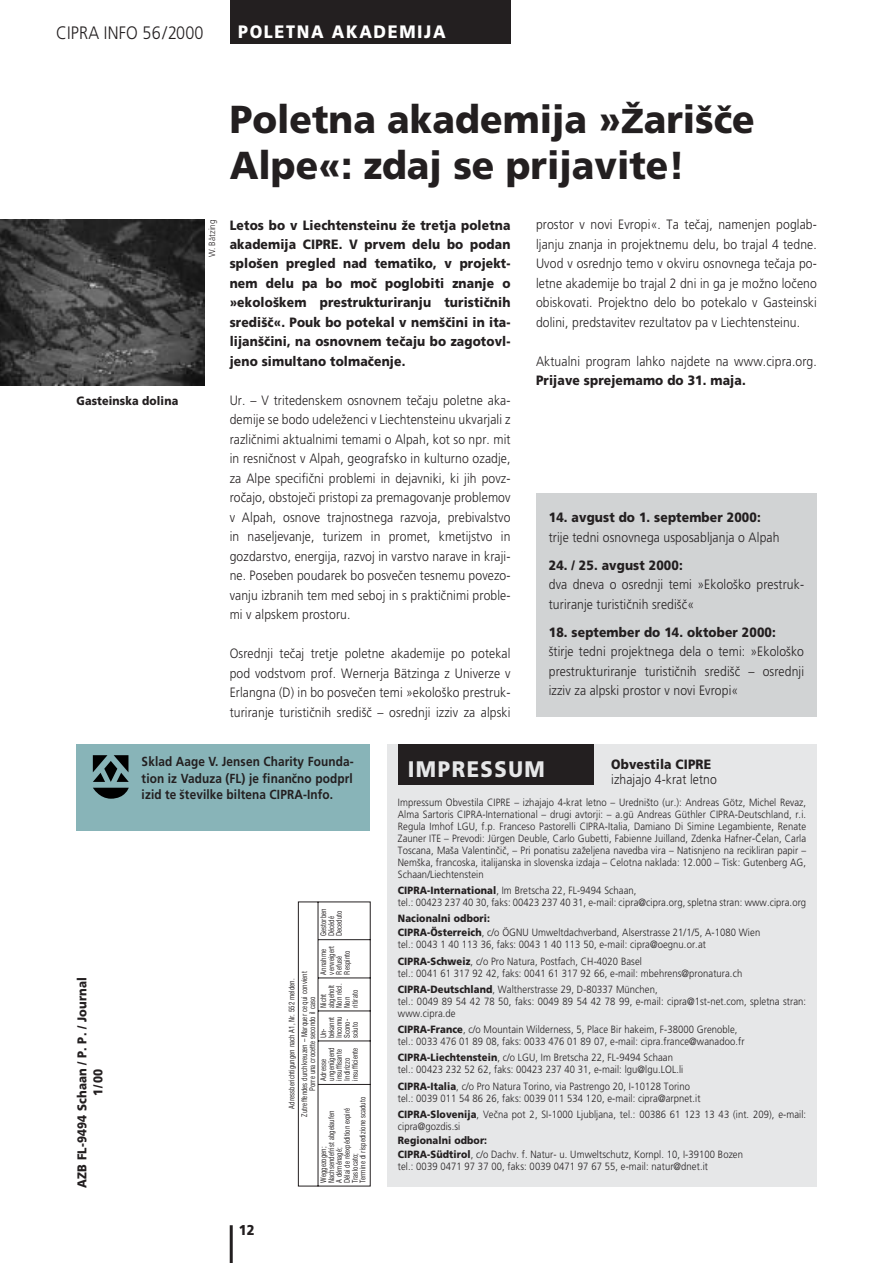
<style>
.page{position:relative;width:893px;height:1263px;background:#fff}
.page>*{position:absolute;margin:0;border:0;box-sizing:border-box;transform-origin:0 0}
.t1{font:900 39px/46.8px "Frutiger Slow";color:#231f20;scale:.95 1}
.t2{font:900 22.5px "Frutiger";letter-spacing:.075em;color:#e6e7e8;scale:.9 1}
.t3{font:300 18px "Frutiger Slow";letter-spacing:.01em;color:#231f20;scale:.9 1}
.t4{font:900 18px "Frutiger";letter-spacing:.1em;color:#fff;scale:.9 1}
.t5{font:900 14.25px "Frutiger";color:#231f20;scale:.9 1}
.t6{font:300 13.5px/19.5px "Frutiger Slow";letter-spacing:.01em;color:#231f20;text-align:justify;scale:.9 1}
.t7{font:900 13.5px/19.5px "Frutiger Slow";letter-spacing:.01em;color:#231f20;text-align:justify;scale:.9 1}
.t8{font:900 13.5px "Frutiger";letter-spacing:.01em;color:#231f20;scale:.9 1}
.t9{font:700 13.2px/16.5px "Frutiger";letter-spacing:.01em;color:#231f20;text-align:justify;scale:.9 1}
.t10{font:900 12.75px/15.9px "Frutiger Slow";letter-spacing:.01em;color:#231f20;text-align:center;scale:.9 1}
.t11{font:900 12px "Frutiger Slow";letter-spacing:.01em;color:#231f20;scale:.9 1}
.t12{font:300 10.5px/12px "Frutiger Slow";letter-spacing:.01em;color:#231f20;scale:.9 1}
.t13{font:300 9px "Frutiger";letter-spacing:.01em;color:#231f20;scale:.9 1}
.t14{font:condensed 7.5px/7.8px "Helvetica";letter-spacing:.01em;color:#231f20;text-align:center;scale:.9 1}
.s1{font-weight:900}
</style>
<div class="page">
<div style="left:230px;top:0;width:280px;height:43px;background:#231f20"></div>
<hr style="left:230px;top:1225px;width:3px;height:38px;background:#231f20">
<svg style="left:298px;top:901px;width:73px;height:286px"></svg>
<div style="left:387px;top:744px;width:429px;height:442px;background:#e6e7e8"></div>
<div style="left:398px;top:744px;width:196px;height:41px;background:#231f20"></div>
<div style="left:77px;top:744px;width:293px;height:86px;background:#88b4b8"></div>
<svg style="left:93px;top:755px;width:36px;height:27px"></svg>
<svg style="left:93px;top:788px;width:36px;height:11px"></svg>
<div style="left:536px;top:493px;width:280px;height:224px;background:#d1d3d4"></div>
<img style="left:0;top:220px;width:204px;height:166px">
<h3 class="t3" style="left:56px;top:25px;width:165px">CIPRA INFO 56/2000</h3>
<h3 class="t4" style="left:238px;top:25px;width:232px">POLETNA AKADEMIJA</h3>
<p class="t11" style="left:77px;top:396px;width:114px">Gasteinska dolina</p>
<h1 class="t1" style="left:230px;top:99px;width:554px">Poletna akademija »πari∏ªe<br>Alpe«: zdaj se prijavite!</h1>
<p class="t13" style="left:208px;top:257px;width:44px;rotate:-90deg">W. Bätzing</p>
<p class="t7" style="left:230px;top:216px;width:313px">Letos bo v Liechtensteinu Ωe tretja poletna akademija CIPRE. V prvem delu bo podan splo∏en pregled nad tematiko, v projekt&shy;nem delu pa bo moª poglobiti znanje o »ekolo∏kem prestrukturiranju turistiªnih sredi∏ª«. Pouk bo potekal v nem∏ªini in ita&shy;lijan∏ªini, na osnovnem teªaju bo zagotovl&shy;jeno simultano tolmaªenje.</p>
<p class="t6" style="left:230px;top:392px;width:313px">Ur. – V tritedenskem osnovnem teªaju poletne aka&shy;demije se bodo udeleΩenci v Liechtensteinu ukvarjali z razliªnimi aktualnimi temami o Alpah, kot so npr. mit in resniªnost v Alpah, geografsko in kulturno ozadje, za Alpe specifiªni problemi in dejavniki, ki jih povz&shy;roªajo, obstojeªi pristopi za premagovanje problemov v Alpah, osnove trajnostnega razvoja, prebivalstvo in naseljevanje, turizem in promet, kmetijstvo in gozdarstvo, energija, razvoj in varstvo narave in kraji&shy;ne. Poseben poudarek bo posveªen tesnemu povezo&shy;vanju izbranih tem med seboj in s praktiªnimi proble&shy;mi v alpskem prostoru.</p>
<p class="t6" style="left:230px;top:645px;width:313px">Osrednji teªaj tretje poletne akademije po potekal pod vodstvom prof. Wernerja Bätzinga z Univerze v Erlangna (D) in bo posveªen temi »ekolo∏ko prestruk&shy;turiranje turistiªnih sredi∏ª – osrednji izziv za alpski</p>
<p class="t6" style="left:536px;top:216px;width:313px">prostor v novi Evropi«. Ta teªaj, namenjen poglab&shy;ljanju znanja in projektnemu delu, bo trajal 4 tedne.<br>Uvod v osrednjo temo v okviru osnovnega teªaja po&shy;letne akademije bo trajal 2 dni in ga je moΩno loªeno obiskovati. Projektno delo bo potekalo v Gasteinski dolini, predstavitev rezultatov pa v Liechtensteinu.</p>
<p class="t6" style="left:536px;top:353px;width:313px">Aktualni program lahko najdete na www.cipra.org.</p>
<p class="t7" style="left:536px;top:372px;width:234px">Prijave sprejemamo do 31. maja.</p>
<p class="t7" style="left:549px;top:509px;width:237px">14. avgust do 1. september 2000:</p>
<p class="t6" style="left:549px;top:529px;width:258px">trije tedni osnovnega usposabljanja o Alpah</p>
<p class="t7" style="left:549px;top:557px;width:150px">24. / 25. avgust 2000:</p>
<p class="t6" style="left:549px;top:576px;width:285px">dva dneva o osrednji temi »Ekolo∏ko prestruk&shy;turiranje turistiªnih sredi∏ª«</p>
<p class="t7" style="left:549px;top:624px;width:254px">18. september do 14. oktober 2000:</p>
<p class="t6" style="left:549px;top:643px;width:285px">∏tirje tedni projektnega dela o temi: »Ekolo∏ko prestrukturiranje turistiªnih sredi∏ª – osrednji izziv za alpski prostor v novi Evropi«</p>
<p class="t9" style="left:142px;top:754px;width:237px">Sklad Aage V. Jensen Charity Founda&shy;tion iz Vaduza (FL) je finan˘cno podprl izid te ˘stevilke biltena CIPRA-Info.</p>
<p class="t14" style="left:320px;top:936px;width:32px;rotate:-90deg">Gestorben</p>
<p class="t14" style="left:336px;top:936px;width:30px;rotate:-90deg">Deceduto</p>
<p class="t14" style="left:328px;top:936px;width:24px;rotate:-90deg">Décédé</p>
<p class="t14" style="left:328px;top:975px;width:33px;rotate:-90deg">verweigert</p>
<p class="t14" style="left:320px;top:975px;width:30px;rotate:-90deg">Annahme</p>
<p class="t14" style="left:344px;top:975px;width:28px;rotate:-90deg">Respinto</p>
<p class="t14" style="left:336px;top:1038px;width:93px;rotate:-90deg">Inconnu Non récl. Refusé</p>
<p class="t10" style="left:75px;top:1188px;width:235px;rotate:-90deg">AZB FL-9494 Schaan / P. P. / Journal<br>1/00</p>
<p class="t14" style="left:301px;top:1117px;width:163px;rotate:-90deg">Zutreffendes durchkreuzen – Marquer ce qui convient<br>Porre una crocette secondo il caso</p>
<p class="t14" style="left:288px;top:1109px;width:146px;rotate:-90deg">Adressberichtigungen nach A1, Nr. 552 melden.</p>
<p class="t14" style="left:328px;top:1081px;width:108px;rotate:-90deg">ungenügend bekannt abgeholt</p>
<p class="t14" style="left:351px;top:1008px;width:22px;rotate:-90deg">ritirato</p>
<p class="t14" style="left:320px;top:1008px;width:17px;rotate:-90deg">Nicht</p>
<p class="t14" style="left:344px;top:1008px;width:14px;rotate:-90deg">Non</p>
<p class="t14" style="left:344px;top:1038px;width:23px;rotate:-90deg">Scono-</p>
<p class="t14" style="left:351px;top:1038px;width:20px;rotate:-90deg">sciuto</p>
<p class="t14" style="left:320px;top:1038px;width:12px;rotate:-90deg">Un-</p>
<p class="t14" style="left:351px;top:1081px;width:38px;rotate:-90deg">insufficiente</p>
<p class="t14" style="left:336px;top:1081px;width:36px;rotate:-90deg">insuffisante</p>
<p class="t14" style="left:344px;top:1081px;width:27px;rotate:-90deg">Indirizzo</p>
<p class="t14" style="left:320px;top:1081px;width:26px;rotate:-90deg">Adresse</p>
<p class="t14" style="left:359px;top:1183px;width:97px;rotate:-90deg">Termine di rispedizione scaduto</p>
<p class="t14" style="left:344px;top:1183px;width:85px;rotate:-90deg">Délai de réexpédition expiré</p>
<p class="t14" style="left:328px;top:1183px;width:81px;rotate:-90deg">Nachsendefrist abgelaufen</p>
<p class="t14" style="left:320px;top:1183px;width:42px;rotate:-90deg">Weggezogen;</p>
<p class="t14" style="left:336px;top:1183px;width:41px;rotate:-90deg">A déménagé;</p>
<p class="t14" style="left:351px;top:1183px;width:34px;rotate:-90deg">Traslocato;</p>
<h3 class="t5" style="left:239px;top:1225px;width:19px">12</h3>
<h2 class="t2" style="left:407px;top:760px;width:154px">IMPRESSUM</h2>
<p class="t8" style="left:611px;top:759px;width:113px">Obvestila CIPRE</p>
<p class="t6" style="left:611px;top:771px;width:119px">izhajajo 4-krat letno</p>
<p class="t12" style="left:398px;top:797px;width:455px;text-align:justify">Impressum Obvestila CIPRE – izhajajo 4-krat letno – Uredni∏to (ur.): Andreas Götz, Michel Revaz, Alma Sartoris CIPRA-International – drugi avtorji: – a.gü Andreas Güthler CIPRA-Deutschland, r.i.<br>Regula Imhof LGU, f.p. Franceso Pastorelli CIPRA-Italia, Damiano Di Simine Legambiente, Renate Zauner ITE – Prevodi: Jürgen Deuble, Carlo Gubetti, Fabienne Juilland, Zdenka Hafner-ºelan, Carla Toscana, Ma∏a Valentinªiª, – Pri ponatisu zaΩeljena navedba vira – Natisnjeno na recikliran papir – Nem∏ka, francoska, italijanska in slovenska izdaja – Celotna naklada: 12.000 – Tisk: Gutenberg AG, Schaan/Liechtenstein</p>
<p class="t12" style="left:398px;top:885px;width:455px"><span class="s1">CIPRA-International</span>, Im Bretscha 22, FL-9494 Schaan,<br>tel.: 00423 237 40 30, faks: 00423 237 40 31, e-mail: cipra@cipra.org, spletna stran: www.cipra.org</p>
<p class="t12" style="left:398px;top:912px;width:404px;line-height:14.1px"><span class="s1">Nacionalni odbori:<br>CIPRA-Österreich</span>, c/o ÖGNU Umweltdachverband, Alserstrasse 21/1/5, A-1080 Wien</p>
<p class="t12" style="left:398px;top:937px;width:344px;line-height:16.2px">tel.: 0043 1 40 113 36, faks: 0043 1 40 113 50, e-mail: cipra@oegnu.or.at<br><span class="s1">CIPRA-Schweiz</span>, c/o Pro Natura, Postfach, CH-4020 Basel</p>
<p class="t12" style="left:398px;top:966px;width:384px;line-height:16.2px">tel.: 0041 61 317 92 42, faks: 0041 61 317 92 66, e-mail: mbehrens@pronatura.ch<br><span class="s1">CIPRA-Deutschland</span>, Waltherstrasse 29, D-80337 München,</p>
<p class="t12" style="left:398px;top:996px;width:455px">tel.: 0049 89 54 42 78 50, faks: 0049 89 54 42 78 99, e-mail: cipra@1st-net.com, spletna stran: www.cipra.de</p>
<p class="t12" style="left:398px;top:1024px;width:386px"><span class="s1">CIPRA-France</span>, c/o Mountain Wilderness, 5, Place Bir hakeim, F-38000 Grenoble, tel.: 0033 476 01 89 08, faks: 0033 476 01 89 07, e-mail: cipra.france@wanadoo.fr</p>
<p class="t12" style="left:398px;top:1053px;width:319px"><span class="s1">CIPRA-Liechtenstein</span>, c/o LGU, Im Bretscha 22, FL-9494 Schaan tel.: 00423 232 52 62, faks: 00423 237 40 31, e-mail: lgu@lgu.LOL.li</p>
<p class="t12" style="left:398px;top:1081px;width:338px"><span class="s1">CIPRA-Italia</span>, c/o Pro Natura Torino, via Pastrengo 20, I-10128 Torino tel.: 0039 011 54 86 26, faks: 0039 011 534 120, e-mail: cipra@arpnet.it</p>
<p class="t12" style="left:398px;top:1109px;width:455px"><span class="s1">CIPRA-Slovenija</span>, Veªna pot 2, SI-1000 Ljubljana, tel.: 00386 61 123 13 43 (int. 209), e-mail: cipra@gozdis.si</p>
<p class="t12" style="left:398px;top:1134px;width:385px;line-height:14.1px"><span class="s1">Regionalni odbor:<br>CIPRA-Südtirol</span>, c/o Dachv. f. Natur- u. Umweltschutz, Kornpl. 10, I-39100 Bozen</p>
<p class="t12" style="left:398px;top:1161px;width:346px">tel.: 0039 0471 97 37 00, faks: 0039 0471 97 67 55, e-mail: natur@dnet.it</p>
</div>
